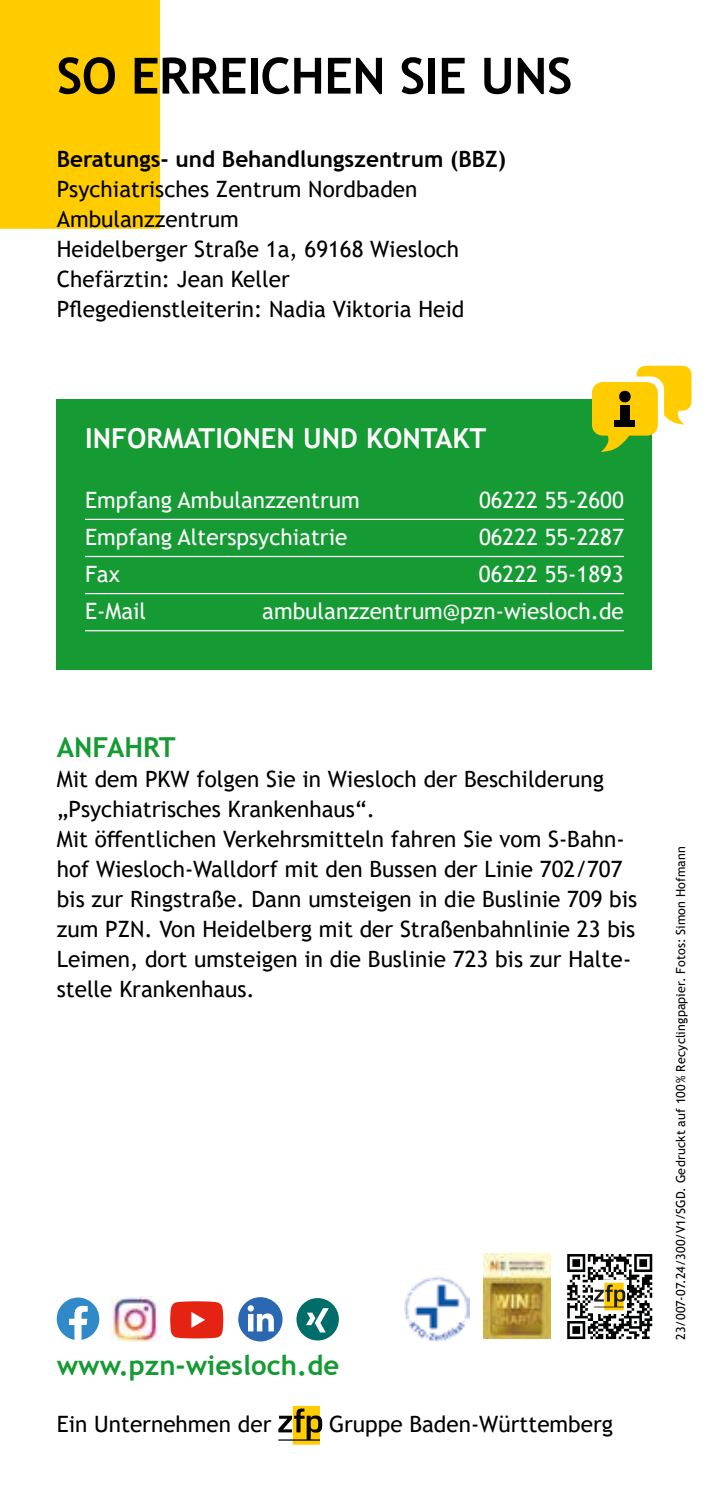
<style>
.page{position:relative;width:709px;height:1489px;background:#fff}
.page>*{position:absolute;margin:0;border:0;box-sizing:border-box;transform-origin:0 0}
.t1{font:700 50px "Trebuchet MS";letter-spacing:-.01em;color:#000}
.t2{font:700 27.5px "Trebuchet MS";color:#159a34}
.t3{font:700 27.5px "Trebuchet MS";color:#fff}
.t4{font:22.5px/30px "Trebuchet MS";color:#000}
.t5{font:22.5px "Trebuchet MS";color:#fff}
.t6{font:700 22.5px "Trebuchet MS";color:#000}
.t7{font:12.5px "Trebuchet MS";letter-spacing:.01em;color:#000}
</style>
<div class="page">
<svg style="left:293px;top:1405px;width:27px;height:39px"></svg>
<svg style="left:278px;top:1408px;width:44px;height:32px"></svg>
<div style="left:0;top:0;width:160px;height:229px;background:#fc0"></div>
<svg style="left:567px;top:1254px;width:86px;height:86px"></svg>
<svg style="left:567px;top:1254px;width:85px;height:84px"></svg>
<img style="left:405px;top:1276px;width:64px;height:65px">
<svg style="left:170px;top:1301px;width:53px;height:37px;background:#e73c2e"></svg>
<svg style="left:57px;top:1297px;width:42px;height:42px"></svg>
<img style="left:484px;top:1253px;width:66px;height:85px">
<img style="left:111px;top:1296px;width:49px;height:45px">
<div style="left:296px;top:1297px;width:43px;height:43px;background:#016d6a;border-radius:50%"></div>
<svg style="left:306px;top:1308px;width:23px;height:24px"></svg>
<div style="left:238px;top:1296px;width:44px;height:45px;background:#2c68b1;border-radius:50%"></div>
<svg style="left:248px;top:1313px;width:26px;height:18px"></svg>
<div style="left:247px;top:1305px;width:7px;height:6px;background:#fff;border-radius:50%"></div>
<div style="left:57px;top:399px;width:595px;height:271px;background:#159a34"></div>
<hr style="left:85px;top:518px;width:539px;height:2px;background:#fff">
<hr style="left:85px;top:556px;width:539px;height:1px;background:#fff">
<hr style="left:85px;top:593px;width:539px;height:1px;background:#fff">
<hr style="left:85px;top:630px;width:539px;height:1px;background:#fff">
<svg style="left:592px;top:366px;width:99px;height:86px"></svg>
<div style="left:620px;top:405px;width:10px;height:21px;background:#000"></div>
<div style="left:619px;top:391px;width:11px;height:11px;background:#000;border-radius:50%"></div>
<div style="left:615px;top:420px;width:20px;height:6px;background:#000"></div>
<h1 class="t1" style="left:57px;top:45px;width:517px">SO ERREICHEN SIE UNS</h1>
<p class="t6" style="left:57px;top:145px;width:451px">Beratungs- und Behandlungszentrum (BBZ)</p>
<p class="t4" style="left:57px;top:174px;width:409px">Psychiatrisches Zentrum Nordbaden<br>Ambulanzzentrum<br>Heidelberger Straße 1a, 69168 Wiesloch<br>Chefärztin: Jean Keller<br>Pflegedienstleiterin: Nadia Viktoria Heid</p>
<p class="t3" style="left:85px;top:421px;width:402px">INFORMATIONEN UND KONTAKT</p>
<p class="t5" style="left:85px;top:486px;width:276px">Empfang Ambulanzzentrum</p>
<p class="t5" style="left:479px;top:486px;width:146px">06222 55-2600</p>
<p class="t5" style="left:85px;top:523px;width:264px">Empfang Alterspsychiatrie</p>
<p class="t5" style="left:479px;top:523px;width:146px">06222 55-2287</p>
<p class="t5" style="left:85px;top:560px;width:36px">Fax</p>
<p class="t5" style="left:479px;top:560px;width:146px">06222 55-1893</p>
<p class="t5" style="left:85px;top:597px;width:63px">E-Mail</p>
<p class="t5" style="left:262px;top:597px;width:363px">ambulanzzentrum@pzn-wiesloch.de</p>
<p class="t2" style="left:57px;top:729px;width:121px">ANFAHRT</p>
<p class="t4" style="left:57px;top:763px;width:582px">Mit dem PKW folgen Sie in Wiesloch der Beschilderung „Psychiatrisches Krankenhaus“.<br>Mit öffentlichen Verkehrsmitteln fahren Sie vom S-Bahn&shy;hof Wiesloch-Walldorf mit den Bussen der Linie 702/707 bis zur Ringstraße. Dann umsteigen in die Buslinie 709 bis zum PZN. Von Heidelberg mit der Straßenbahnlinie 23 bis Leimen, dort umsteigen in die Buslinie 723 bis zur Halte&shy;stelle Krankenhaus.</p>
<p class="t2" style="left:57px;top:1348px;width:284px">www.pzn-wiesloch.de</p>
<p class="t4" style="left:57px;top:1408px;width:216px">Ein Unternehmen der</p>
<p class="t4" style="left:329px;top:1408px;width:286px">Gruppe Baden-Württemberg</p>
<p class="t7" style="left:673px;top:1339px;width:494px;rotate:-90deg">23/007-07.24/300/V1/SGD. Gedruckt auf 100% Recyclingpapier. Fotos: Simon Hofmann</p>
</div>
